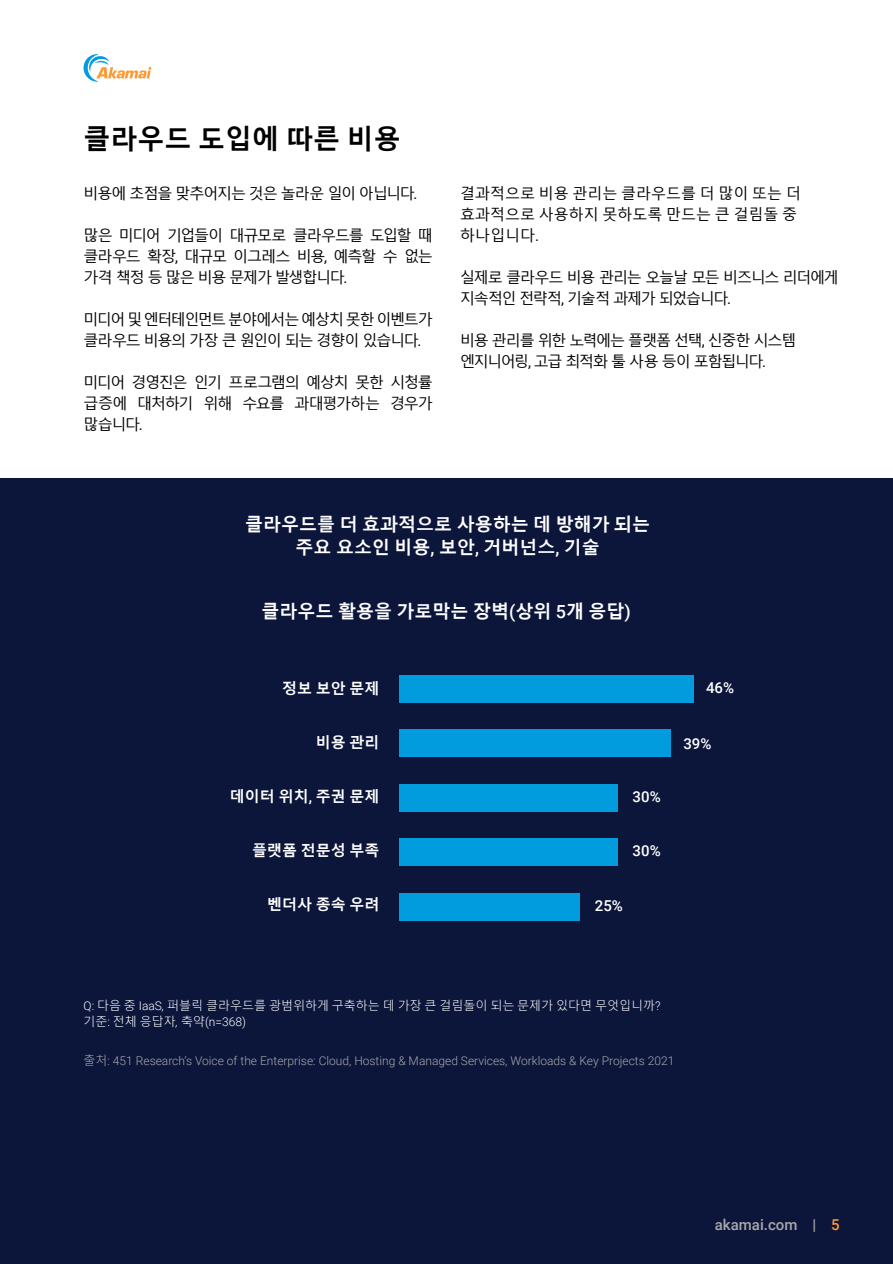
<style>
.page{position:relative;width:893px;height:1264px;background:#fff}
.page>*{position:absolute;margin:0;border:0;box-sizing:border-box;transform-origin:0 0}
.Heading_3{font:700 27px "Malgun Gothic";color:#000}
.Body_Text{font:700 18px/22.5px "Malgun Gothic";color:#fff;text-align:center}
.Body_Text-2{font:15px/21px "Malgun Gothic";letter-spacing:-.075em;color:#000}
.Body_Text-3{font:15px/21px "Malgun Gothic";color:#000}
.Body_Text-4{font:700 15px "Malgun Gothic";color:#fff}
.Body_Text-5{font:500 15px "Roboto";color:#fff}
.t1{font:500 15px "Roboto";color:#a8a8aa}
.Body_Text-6{font:300 12px "Roboto";color:#a8a8aa}
.Body_Text-7{font:300 12px/16.5px "Malgun Gothic";color:#fff}
.s1{font-family:"Roboto"}
.s2{font-family:"Roboto";font-weight:500}
.s3{font-family:"Roboto";font-style:italic}
.s4{font-family:"Malgun Gothic"}
.s5{color:#f93}
</style>
<div class="page">
<div style="left:0;top:478px;width:893px;height:785px;background:#0c163b"></div>
<div style="left:400px;top:675px;width:294px;height:27px;background:#009cde"></div>
<div style="left:400px;top:729px;width:271px;height:28px;background:#009cde"></div>
<div style="left:400px;top:783px;width:218px;height:28px;background:#009cde"></div>
<div style="left:400px;top:838px;width:218px;height:27px;background:#009cde"></div>
<div style="left:400px;top:892px;width:180px;height:28px;background:#009cde"></div>
<svg style="left:84px;top:54px;width:67px;height:28px"></svg>
<p class="Heading_3" style="left:84px;top:123px;width:319px">클라우드 도입에 따른 비용</p>
<p class="Body_Text-2" style="left:84px;top:183px;width:335px">비용에 초점을 맞추어지는 것은 놀라운 일이 아닙니다<span class="s1">.</span></p>
<p class="Body_Text-2" style="left:84px;top:225px;width:351px;text-align:justify">많은 미디어 기업들이 대규모로 클라우드를 도입할 때 클라우드 확장<span class="s1">,</span> 대규모 이그레스 비용<span class="s1">,</span> 예측할 수 없는 가격 책정 등 많은 비용 문제가 발생합니다<span class="s1">.</span></p>
<p class="Body_Text-2" style="left:84px;top:309px;width:351px">미디어 및 엔터테인먼트 분야에서는 예상치 못한 이벤트가 클라우드 비용의 가장 큰 원인이 되는 경향이 있습니다<span class="s1">.</span></p>
<p class="Body_Text-2" style="left:84px;top:372px;width:351px;text-align:justify">미디어 경영진은 인기 프로그램의 예상치 못한 시청률 급증에 대처하기 위해 수요를 과대평가하는 경우가 많습니다<span class="s1">.</span></p>
<p class="Body_Text-3" style="left:460px;top:183px;width:342px">결과적으로 비용 관리는 클라우드를 더 많이 또는 더 효과적으로 사용하지 못하도록 만드는 큰 걸림돌 중 하나입니다<span class="s1">.</span></p>
<p class="Body_Text-2" style="left:460px;top:267px;width:380px">실제로 클라우드 비용 관리는 오늘날 모든 비즈니스 리더에게 지속적인 전략적<span class="s1">,</span> 기술적 과제가 되었습니다<span class="s1">.</span></p>
<p class="Body_Text-2" style="left:460px;top:330px;width:338px">비용 관리를 위한 노력에는 플랫폼 선택<span class="s1">,</span> 신중한 시스템 엔지니어링<span class="s1">,</span> 고급 최적화 툴 사용 등이 포함됩니다<span class="s1">.</span></p>
<p class="Body_Text" style="left:245px;top:513px;width:406px">클라우드를 더 효과적으로 사용하는 데 방해가 되는 주요 요소인 비용<span class="s2">,</span> 보안<span class="s2">,</span> 거버넌스<span class="s2">,</span> 기술</p>
<p class="Body_Text" style="left:262px;top:600px;width:371px">클라우드 활용을 가로막는 장벽<span class="s2">(</span>상위 <span class="s2">5</span>개 응답<span class="s2">)</span></p>
<p class="Body_Text-4" style="left:282px;top:679px;width:99px">정보 보안 문제</p>
<p class="Body_Text-4" style="left:316px;top:733px;width:65px">비용 관리</p>
<p class="Body_Text-4" style="left:230px;top:787px;width:151px">데이터 위치<span class="s2">,</span> 주권 문제</p>
<p class="Body_Text-4" style="left:252px;top:841px;width:129px">플랫폼 전문성 부족</p>
<p class="Body_Text-4" style="left:267px;top:895px;width:114px">벤더사 종속 우려</p>
<p class="Body_Text-5" style="left:633px;top:786px;width:30px">30%</p>
<p class="Body_Text-5" style="left:633px;top:840px;width:30px">30%</p>
<p class="Body_Text-5" style="left:595px;top:894px;width:30px">25%</p>
<p class="Body_Text-5" style="left:706px;top:677px;width:30px">46%</p>
<p class="Body_Text-5" style="left:683px;top:733px;width:30px">39%</p>
<p class="Body_Text-7" style="left:84px;top:997px;width:578px"><span class="s1">Q:</span> 다음 중 <span class="s1">IaaS</span><span class="s3">,</span> 퍼블릭 클라우드를 광범위하게 구축하는 데 가장 큰 걸림돌이 되는 문제가 있다면 무엇입니까<span class="s1">? </span>기준<span class="s1">:</span> 전체 응답자<span class="s3">,</span> 축약<span class="s1">(n=368)</span></p>
<p class="Body_Text-6" style="left:84px;top:1052px;width:592px"><span class="s4">출처</span>: 451 Research’s Voice of the Enterprise: Cloud, Hosting &amp; Managed Services, Workloads &amp; Key Projects 2021</p>
<p class="t1" style="left:715px;top:1214px;width:126px">akamai.com | <span class="s5">5</span></p>
</div>
